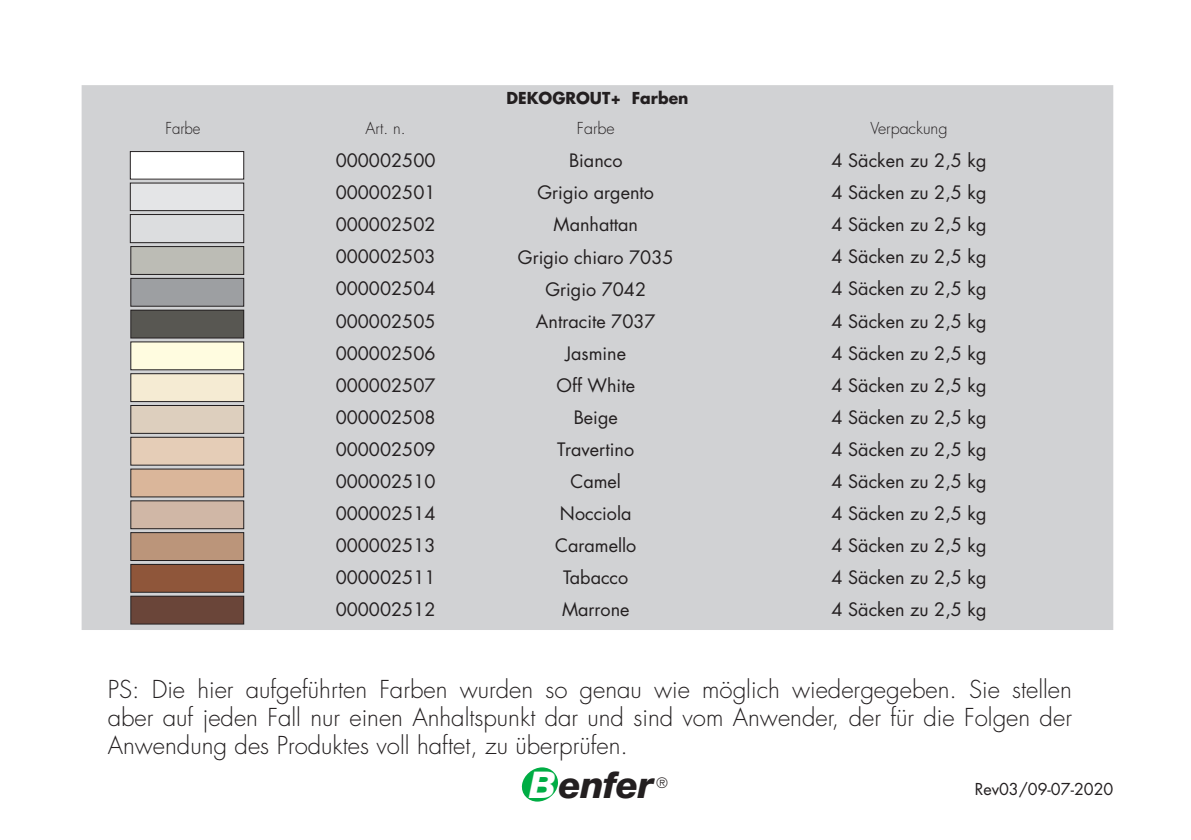
<style>
.page{position:relative;width:1191px;height:840px;background:#fff}
.page>*{position:absolute;margin:0;border:0;box-sizing:border-box;transform-origin:0 0}
.t1{font:italic 800 36.8px "Helvetica Neue";letter-spacing:-.02em;color:#231f20}
.t2{font:300 24px/28px "Futura";color:#231f20;text-align:justify}
.Normale{font:18px "Futura";color:#231f20}
.Spaltenhead{font:300 16px "Futura";color:#231f20}
.t3{font:16px "Futura";color:#231f20}
.Produktname{font:700 16px "Futura CE";color:#231f20}
.Spaltenhead-2{font:300 16px "Futura";color:#231f20;scale:.93 1}
.t4{font:300 14px "Futura";color:#231f20}
.s1{color:#fff}
</style>
<div class="page">
<svg style="left:521px;top:767px;width:37px;height:34px"></svg>
<div style="left:82px;top:85px;width:1031px;height:544px;background:#d1d2d4"></div>
<div style="left:131px;top:564px;width:113px;height:28px;background:#8f563a"></div>
<div style="left:131px;top:564px;width:113px;height:28px;border:1px solid #231f20"></div>
<div style="left:131px;top:596px;width:113px;height:27px;background:#6a4539"></div>
<div style="left:131px;top:595px;width:113px;height:29px;border:1px solid #231f20"></div>
<div style="left:131px;top:469px;width:113px;height:27px;background:#dab69a"></div>
<div style="left:131px;top:437px;width:113px;height:28px;background:#e5cdb7"></div>
<div style="left:131px;top:437px;width:113px;height:28px;border:1px solid #231f20"></div>
<div style="left:131px;top:405px;width:113px;height:28px;background:#ddcfbe"></div>
<div style="left:131px;top:405px;width:113px;height:28px;border:1px solid #231f20"></div>
<div style="left:131px;top:373px;width:113px;height:28px;background:#f5ebd3"></div>
<div style="left:131px;top:373px;width:113px;height:28px;border:1px solid #231f20"></div>
<div style="left:131px;top:342px;width:113px;height:27px;background:#fffce0"></div>
<div style="left:131px;top:310px;width:113px;height:28px;background:#585752"></div>
<div style="left:131px;top:310px;width:113px;height:28px;border:1px solid #231f20"></div>
<div style="left:131px;top:278px;width:113px;height:28px;background:#9d9fa2"></div>
<div style="left:131px;top:278px;width:113px;height:28px;border:1px solid #231f20"></div>
<div style="left:131px;top:246px;width:113px;height:28px;background:#bcbcb5"></div>
<div style="left:131px;top:246px;width:113px;height:28px;border:1px solid #231f20"></div>
<div style="left:132px;top:216px;width:110px;height:25px;background:#dcdddf"></div>
<div style="left:130px;top:214px;width:114px;height:29px;border:1px solid #231f20"></div>
<img style="left:132px;top:153px;width:110px;height:24px">
<div style="left:130px;top:151px;width:114px;height:28px;border:1px solid #231f20"></div>
<div style="left:132px;top:185px;width:110px;height:24px;background:#e4e5e7"></div>
<div style="left:130px;top:183px;width:114px;height:28px;border:1px solid #231f20"></div>
<div style="left:131px;top:532px;width:113px;height:28px;background:#bb957a"></div>
<div style="left:131px;top:532px;width:113px;height:28px;border:1px solid #231f20"></div>
<div style="left:131px;top:500px;width:113px;height:28px;background:#d0b7a6"></div>
<p class="Produktname" style="left:506px;top:86px;width:184px">DEKOGROUT+ Farben</p>
<p class="Spaltenhead-2" style="left:165px;top:118px;width:39px">Farbe</p>
<p class="Spaltenhead" style="left:365px;top:118px;width:42px">Art. n.</p>
<p class="Spaltenhead" style="left:577px;top:118px;width:39px">Farbe</p>
<p class="Spaltenhead" style="left:870px;top:118px;width:79px">Verpackung</p>
<p class="Normale" style="left:336px;top:148px;width:101px">000002500</p>
<p class="Normale" style="left:336px;top:180px;width:101px">000002501</p>
<p class="Normale" style="left:336px;top:212px;width:101px">000002502</p>
<p class="Normale" style="left:336px;top:244px;width:101px">000002503</p>
<p class="Normale" style="left:336px;top:276px;width:101px">000002504</p>
<p class="Normale" style="left:336px;top:308px;width:101px">000002505</p>
<p class="Normale" style="left:336px;top:340px;width:101px">000002506</p>
<p class="Normale" style="left:336px;top:372px;width:101px">000002507</p>
<p class="Normale" style="left:336px;top:404px;width:101px">000002508</p>
<p class="Normale" style="left:336px;top:436px;width:101px">000002509</p>
<p class="Normale" style="left:336px;top:468px;width:101px">000002510</p>
<p class="Normale" style="left:336px;top:500px;width:101px">000002514</p>
<p class="Normale" style="left:336px;top:532px;width:101px">000002513</p>
<p class="Normale" style="left:336px;top:564px;width:101px">000002511</p>
<p class="Normale" style="left:336px;top:596px;width:101px">000002512</p>
<p class="Normale" style="left:831px;top:148px;width:156px">4 Säcken zu 2,5 kg</p>
<p class="Normale" style="left:831px;top:180px;width:156px">4 Säcken zu 2,5 kg</p>
<p class="Normale" style="left:831px;top:212px;width:156px">4 Säcken zu 2,5 kg</p>
<p class="Normale" style="left:831px;top:244px;width:156px">4 Säcken zu 2,5 kg</p>
<p class="Normale" style="left:831px;top:276px;width:156px">4 Säcken zu 2,5 kg</p>
<p class="Normale" style="left:831px;top:308px;width:156px">4 Säcken zu 2,5 kg</p>
<p class="Normale" style="left:831px;top:340px;width:156px">4 Säcken zu 2,5 kg</p>
<p class="Normale" style="left:831px;top:372px;width:156px">4 Säcken zu 2,5 kg</p>
<p class="Normale" style="left:831px;top:404px;width:156px">4 Säcken zu 2,5 kg</p>
<p class="Normale" style="left:831px;top:436px;width:156px">4 Säcken zu 2,5 kg</p>
<p class="Normale" style="left:831px;top:468px;width:156px">4 Säcken zu 2,5 kg</p>
<p class="Normale" style="left:831px;top:500px;width:156px">4 Säcken zu 2,5 kg</p>
<p class="Normale" style="left:831px;top:532px;width:156px">4 Säcken zu 2,5 kg</p>
<p class="Normale" style="left:831px;top:564px;width:156px">4 Säcken zu 2,5 kg</p>
<p class="Normale" style="left:831px;top:596px;width:156px">4 Säcken zu 2,5 kg</p>
<p class="Normale" style="left:569px;top:148px;width:55px">Bianco</p>
<p class="Normale" style="left:537px;top:180px;width:118px">Grigio argento</p>
<p class="Normale" style="left:553px;top:212px;width:86px">Manhattan</p>
<p class="Normale" style="left:518px;top:244px;width:157px">Grigio chiaro 7035</p>
<p class="Normale" style="left:545px;top:276px;width:102px">Grigio 7042</p>
<p class="Normale" style="left:536px;top:308px;width:121px">Antracite 7037</p>
<p class="Normale" style="left:565px;top:340px;width:62px">Jasmine</p>
<p class="Normale" style="left:556px;top:372px;width:80px">Off White</p>
<p class="Normale" style="left:574px;top:404px;width:46px">Beige</p>
<p class="Normale" style="left:557px;top:436px;width:78px">Travertino</p>
<p class="Normale" style="left:570px;top:468px;width:52px">Camel</p>
<p class="Normale" style="left:560px;top:500px;width:73px">Nocciola</p>
<p class="Normale" style="left:555px;top:532px;width:83px">Caramello</p>
<p class="Normale" style="left:563px;top:564px;width:67px">Tabacco</p>
<p class="Normale" style="left:562px;top:596px;width:69px">Marrone</p>
<p class="t2" style="left:108px;top:675px;width:965px">PS: Die hier aufgeführten Farben wurden so genau wie möglich wiedergegeben. Sie stellen aber auf jeden Fall nur einen Anhaltspunkt dar und sind vom Anwender, der für die Folgen der Anwendung des Produktes voll haftet, zu überprüfen.</p>
<p class="t1" style="left:529px;top:762px;width:126px"><span class="s1">B</span>enfer</p>
<p class="t4" style="left:656px;top:774px;width:13px">®</p>
<p class="t3" style="left:974px;top:777px;width:140px">Rev03/09-07-2020</p>
</div>
